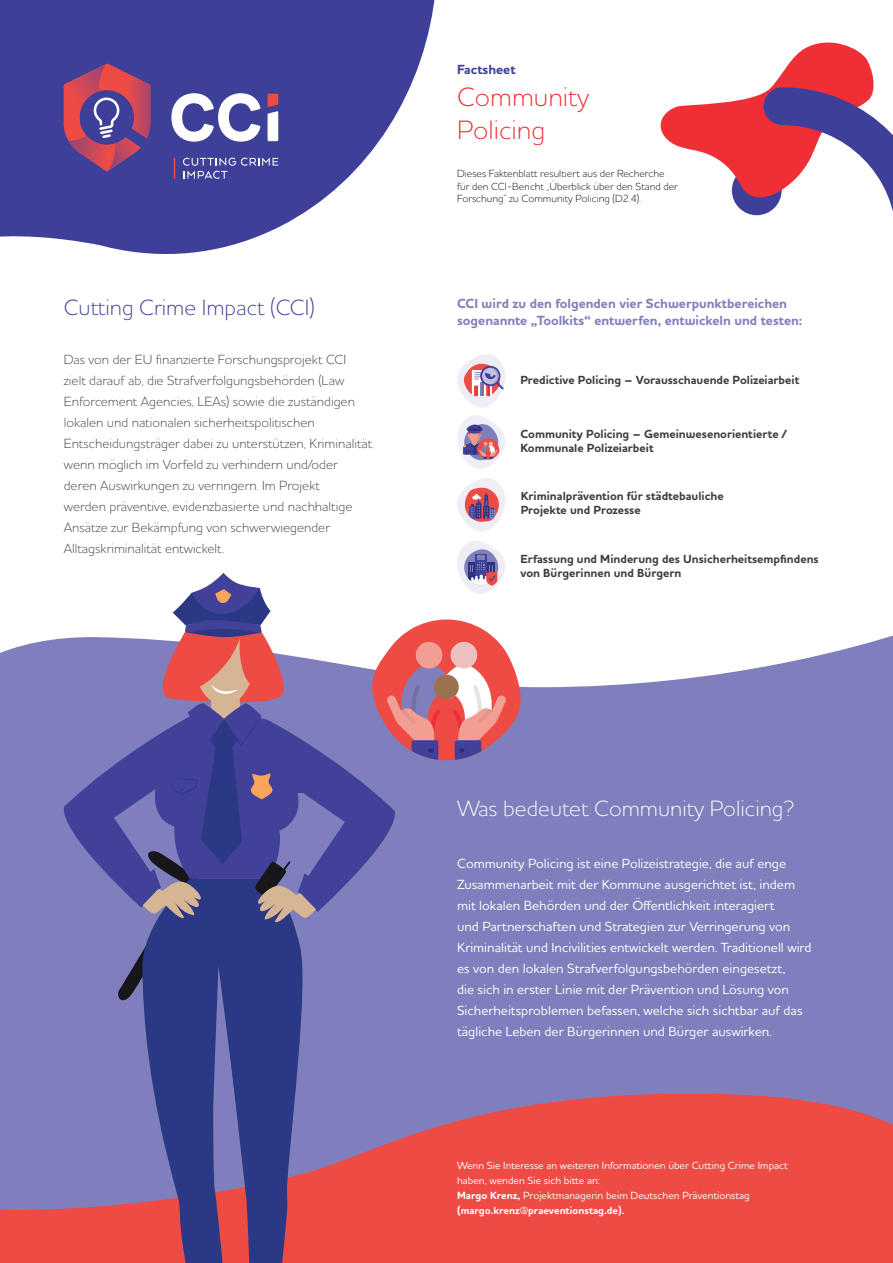
<style>
.page{position:relative;width:893px;height:1263px;background:#fff}
.page>*{position:absolute;margin:0;border:0;box-sizing:border-box;transform-origin:0 0}
.t1{font:300 27px "Houschka Pro";color:#ee3036}
.H2-white{font:300 22.5px "Houschka Pro";color:#fff}
.t2{font:300 22.5px "Houschka Pro";color:#3e3f99}
.txt-1-white{font:500 13.5px/21px "Houschka Pro";color:#fff}
.txt-1{font:300 13.5px/21px "Houschka Pro";color:#3e3e3f}
.H3a{font:700 13.5px/16.5px "Houschka Pro";color:#807fbd}
.t3{font:700 13.5px "Houschka Pro";color:#3e3f99}
.t4{font:700 12px/13.5px "Houschka Pro";color:#3e3e3f}
.txt-1-2{font:500 10.5px/15px "Houschka Pro";color:#fff}
.txt-small{font:300 10.5px/12.6px "Houschka Pro";color:#000}
.txt-1-3{font:700 10.5px "Houschka Pro";color:#fff}
.s1{font-weight:700}
</style>
<div class="page">
<svg style="left:0;top:0;width:435px;height:254px;fill:#3e3f99"></svg>
<svg style="left:183px;top:158px;width:95px;height:21px;background:#5d5ea9"></svg>
<svg style="left:174px;top:158px;width:1px;height:21px"></svg>
<svg style="left:171px;top:93px;width:90px;height:49px"></svg>
<svg style="left:268px;top:94px;width:10px;height:47px"></svg>
<svg style="left:64px;top:64px;width:86px;height:107px;background:#8e4979"></svg>
<div style="left:0;top:635px;width:893px;height:458px;background:#807fbd"></div>
<svg style="left:457px;top:354px;width:48px;height:53px"></svg>
<svg style="left:457px;top:478px;width:48px;height:53px"></svg>
<svg style="left:457px;top:415px;width:48px;height:54px"></svg>
<svg style="left:0;top:1093px;width:893px;height:170px;background:#d9555c"></svg>
<svg style="left:53px;top:710px;width:63px;height:197px;background:#6e6db2"></svg>
<svg style="left:116px;top:541px;width:405px;height:722px;background:#9074a1"></svg>
<svg style="left:660px;top:42px;width:233px;height:174px"></svg>
<h2 class="t2" style="left:64px;top:293px;width:252px">Cutting Crime Impact (CCI)</h2>
<p class="txt-1" style="left:64px;top:349px;width:310px">Das von der EU finanzierte Forschungsprojekt CCI<br>zielt darauf ab, die Strafverfolgungsbehörden (Law Enforcement Agencies, LEAs) sowie die zuständigen lokalen und nationalen sicherheitspolitischen Entscheidungsträger dabei zu unterstützen, Kriminalität wenn möglich im Vorfeld zu verhindern und/oder deren Auswirkungen zu verringern. Im Projekt<br>werden präventive, evidenzbasierte und nachhaltige Ansätze zur Bekämpfung von schwerwiegender Alltagskriminalität entwickelt.</p>
<h3 class="t3" style="left:457px;top:61px;width:60px">Factsheet</h3>
<h1 class="t1" style="left:457px;top:80px;width:134px">Community</h1>
<h1 class="t1" style="left:457px;top:112px;width:90px">Policing</h1>
<p class="txt-small" style="left:457px;top:167px;width:222px">Dieses Faktenblatt resultiert aus der Recherche für den CCI-Bericht „Überblick über den Stand der<br>Forschung” zu Community Policing (D2.4).</p>
<p class="H3a" style="left:457px;top:296px;width:347px">CCI wird zu den folgenden vier Schwerpunktbereichen sogenannte „Toolkits“ entwerfen, entwickeln und testen:</p>
<h4 class="t4" style="left:520px;top:373px;width:281px">Predictive Policing – Vorausschauende Polizeiarbeit</h4>
<h4 class="t4" style="left:520px;top:427px;width:268px;line-height:14.4px">Community Policing – Gemeinwesenorientierte /<br>Kommunale Polizeiarbeit</h4>
<h4 class="t4" style="left:521px;top:490px;width:204px">Kriminalprävention für städtebauliche<br>Projekte und Prozesse</h4>
<h4 class="t4" style="left:520px;top:552px;width:300px">Erfassung und Minderung des Unsicherheitsempfindens von Bürgerinnen und Bürgern</h4>
<p class="H2-white" style="left:457px;top:794px;width:339px">Was bedeutet Community Policing?</p>
<p class="txt-1-white" style="left:457px;top:852px;width:356px">Community Policing ist eine Polizeistrategie, die auf enge Zusammenarbeit mit der Kommune ausgerichtet ist, indem mit lokalen Behörden und der Öffentlichkeit interagiert<br>und Partnerschaften und Strategien zur Verringerung von Kriminalität und Incivilities entwickelt werden. Traditionell wird es von den lokalen Strafverfolgungsbehörden eingesetzt,<br>die sich in erster Linie mit der Prävention und Lösung von Sicherheitsproblemen befassen, welche sich sichtbar auf das tägliche Leben der Bürgerinnen und Bürger auswirken.</p>
<p class="txt-1-2" style="left:457px;top:1158px;width:332px">Wenn Sie Interesse an weiteren Informationen über Cutting Crime Impact haben, wenden Sie sich bitte an:</p>
<p class="txt-1-2" style="left:457px;top:1188px;width:294px"><span class="s1">Margo Krenz,</span> Projektmanagerin beim Deutschen Präventionstag</p>
<p class="txt-1-3" style="left:457px;top:1204px;width:169px">(margo.krenz@praeventionstag.de).</p>
</div>
